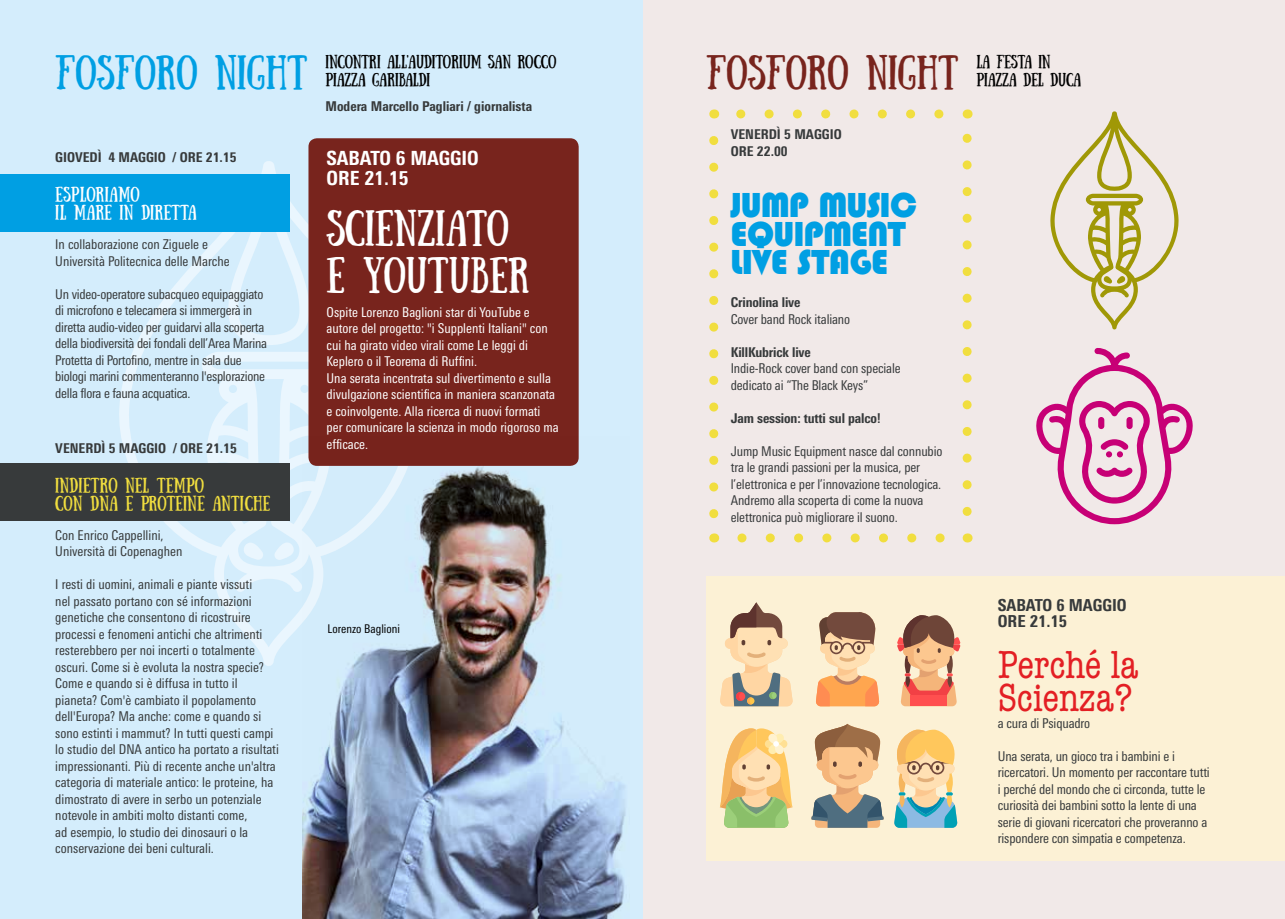
<style>
.page{position:relative;width:1285px;height:919px;background:#fff}
.page>*{position:absolute;margin:0;border:0;box-sizing:border-box;transform-origin:0 0}
.t1{font:40.5px/33px "Am Typewriter Cd Md ITC";letter-spacing:-.01em;color:#e31f24}
.t2{font:36px/28.5px "Blippo Black EF";letter-spacing:-.01em;color:#009fe3}
.t3{font:36px/46.5px "Sunday";color:#fff}
.t4{font:34.5px "Sunday";color:#009fe3}
.t5{font:34.5px "Sunday";color:#78241d}
.t6{font:800 condensed 19.5px/19.5px "Linotype Univers";color:#fff}
.t7{font:800 condensed 16.5px/16.5px "Linotype Univers";color:#373a3b}
.t8{font:15px/18px "Sunday";color:#f1de3f}
.t9{font:15px/18px "Sunday";color:#fff}
.t10{font:condensed 13.5px/16.5px "Linotype Univers";letter-spacing:-.01em;color:#373a3b}
.t11{font:condensed 13.5px/16.5px "Linotype Univers";color:#fff}
.t12{font:800 condensed 13.5px/16.5px "Linotype Univers";color:#373a3b}
.t13{font:13.5px/18px "Sunday";letter-spacing:-.02em;color:#000}
.t14{font:condensed 12px "Linotype Univers";color:#000}
</style>
<div class="page">
<div style="left:642px;top:0;width:642px;height:918px;background:#f1e9e8"></div>
<svg style="left:709px;top:140px;width:9px;height:379px"></svg>
<svg style="left:741px;top:533px;width:204px;height:9px"></svg>
<svg style="left:962px;top:133px;width:9px;height:378px"></svg>
<svg style="left:736px;top:109px;width:202px;height:9px"></svg>
<div style="left:706px;top:576px;width:578px;height:284px;background:#fcf1d5"></div>
<div style="left:0;top:0;width:642px;height:918px;background:#d4edfc"></div>
<svg style="left:119px;top:161px;width:189px;height:505px"></svg>
<svg style="left:274px;top:542px;width:20px;height:18px"></svg>
<div style="left:308px;top:138px;width:270px;height:328px;background:#78241d;border-radius:9px"></div>
<div style="left:0;top:463px;width:289px;height:58px;background:#373a3b"></div>
<div style="left:0;top:174px;width:289px;height:58px;background:#009fe3"></div>
<svg style="left:1050px;top:111px;width:129px;height:218px"></svg>
<img style="left:303px;top:436px;width:323px;height:482px">
<svg style="left:720px;top:602px;width:72px;height:104px"></svg>
<svg style="left:811px;top:723px;width:72px;height:104px"></svg>
<svg style="left:816px;top:612px;width:63px;height:94px"></svg>
<svg style="left:720px;top:728px;width:72px;height:99px"></svg>
<svg style="left:897px;top:615px;width:63px;height:91px"></svg>
<svg style="left:894px;top:729px;width:64px;height:98px"></svg>
<svg style="left:1036px;top:348px;width:156px;height:176px"></svg>
<h3 class="t4" style="left:55px;top:49px;width:254px">FOSFORO NIGHT</h3>
<h3 class="t5" style="left:706px;top:49px;width:254px">FOSFORO NIGHT</h3>
<p class="t13" style="left:325px;top:52px;width:232px">INCONTRI ALL'AUDITORIUM SAN ROCCO<br>PIAZZA GARIBALDI</p>
<p class="t13" style="left:976px;top:52px;width:106px">LA FESTA IN<br>PIAZZA DEL DUCA</p>
<p class="t12" style="left:55px;top:149px;width:183px">GIOVEDÌ 4 MAGGIO / ORE 21.15</p>
<p class="t9" style="left:55px;top:184px;width:143px">ESPLORIAMO<br>IL MARE IN DIRETTA</p>
<p class="t10" style="left:55px;top:236px;width:176px">In collaborazione con Ziguele e<br>Università Politecnica delle Marche</p>
<p class="t10" style="left:55px;top:286px;width:213px">Un video-operatore subacqueo equipaggiato di microfono e telecamera si immergerà in diretta audio-video per guidarvi alla scoperta della biodiversità dei fondali dell’Area Marina Protetta di Portofino, mentre in sala due biologi marini commenteranno l'esplorazione della flora e fauna acquatica.</p>
<p class="t12" style="left:55px;top:439px;width:183px">VENERDÌ 5 MAGGIO / ORE 21.15</p>
<p class="t8" style="left:55px;top:474px;width:216px">INDIETRO NEL TEMPO<br>CON DNA E PROTEINE ANTICHE</p>
<p class="t10" style="left:55px;top:526px;width:129px">Con Enrico Cappellini,<br>Università di Copenaghen</p>
<p class="t10" style="left:55px;top:576px;width:225px">I resti di uomini, animali e piante vissuti<br>nel passato portano con sé informazioni genetiche che consentono di ricostruire processi e fenomeni antichi che altrimenti resterebbero per noi incerti o totalmente oscuri. Come si è evoluta la nostra specie?<br>Come e quando si è diffusa in tutto il pianeta? Com'è cambiato il popolamento dell'Europa? Ma anche: come e quando si sono estinti i mammut? In tutti questi campi lo studio del DNA antico ha portato a risultati impressionanti. Più di recente anche un'altra categoria di materiale antico: le proteine, ha dimostrato di avere in serbo un potenziale notevole in ambiti molto distanti come,<br>ad esempio, lo studio dei dinosauri o la conservazione dei beni culturali.</p>
<p class="t12" style="left:325px;top:98px;width:208px">Modera Marcello Pagliari / giornalista</p>
<h3 class="t6" style="left:326px;top:148px;width:154px">SABATO 6 MAGGIO<br>ORE 21.15</h3>
<h2 class="t3" style="left:326px;top:201px;width:204px">SCIENZIATO<br>E YOUTUBER</h2>
<p class="t11" style="left:326px;top:303px;width:233px">Ospite Lorenzo Baglioni star di YouTube e autore del progetto: "i Supplenti Italiani" con cui ha girato video virali come Le leggi di Keplero o il Teorema di Ruffini.<br>Una serata incentrata sul divertimento e sulla divulgazione scientifica in maniera scanzonata e coinvolgente. Alla ricerca di nuovi formati per comunicare la scienza in modo rigoroso ma efficace.</p>
<p class="t14" style="left:327px;top:621px;width:74px">Lorenzo Baglioni</p>
<p class="t12" style="left:730px;top:126px;width:112px">VENERDÌ 5 MAGGIO<br>ORE 22.00</p>
<h2 class="t2" style="left:730px;top:191px;width:188px">JUMP MUSIC<br>EQUIPMENT<br>LIVE STAGE</h2>
<p class="t12" style="left:730px;top:294px;width:71px">Crinolina live</p>
<p class="t10" style="left:730px;top:310px;width:121px">Cover band Rock italiano</p>
<p class="t12" style="left:730px;top:343px;width:82px">KillKubrick live</p>
<p class="t10" style="left:730px;top:360px;width:171px">Indie-Rock cover band con speciale dedicato ai “The Black Keys”</p>
<p class="t12" style="left:730px;top:409px;width:152px">Jam session: tutti sul palco!</p>
<p class="t10" style="left:730px;top:442px;width:213px">Jump Music Equipment nasce dal connubio tra le grandi passioni per la musica, per l’elettronica e per l’innovazione tecnologica.<br>Andremo alla scoperta di come la nuova elettronica può migliorare il suono.</p>
<p class="t7" style="left:997px;top:596px;width:130px">SABATO 6 MAGGIO<br>ORE 21.15</p>
<h1 class="t1" style="left:997px;top:648px;width:142px">Perché la<br>Scienza?</h1>
<p class="t10" style="left:997px;top:714px;width:94px">a cura di Psiquadro</p>
<p class="t10" style="left:997px;top:747px;width:213px">Una serata, un gioco tra i bambini e i ricercatori. Un momento per raccontare tutti i perché del mondo che ci circonda, tutte le curiosità dei bambini sotto la lente di una serie di giovani ricercatori che proveranno a rispondere con simpatia e competenza.</p>
</div>
